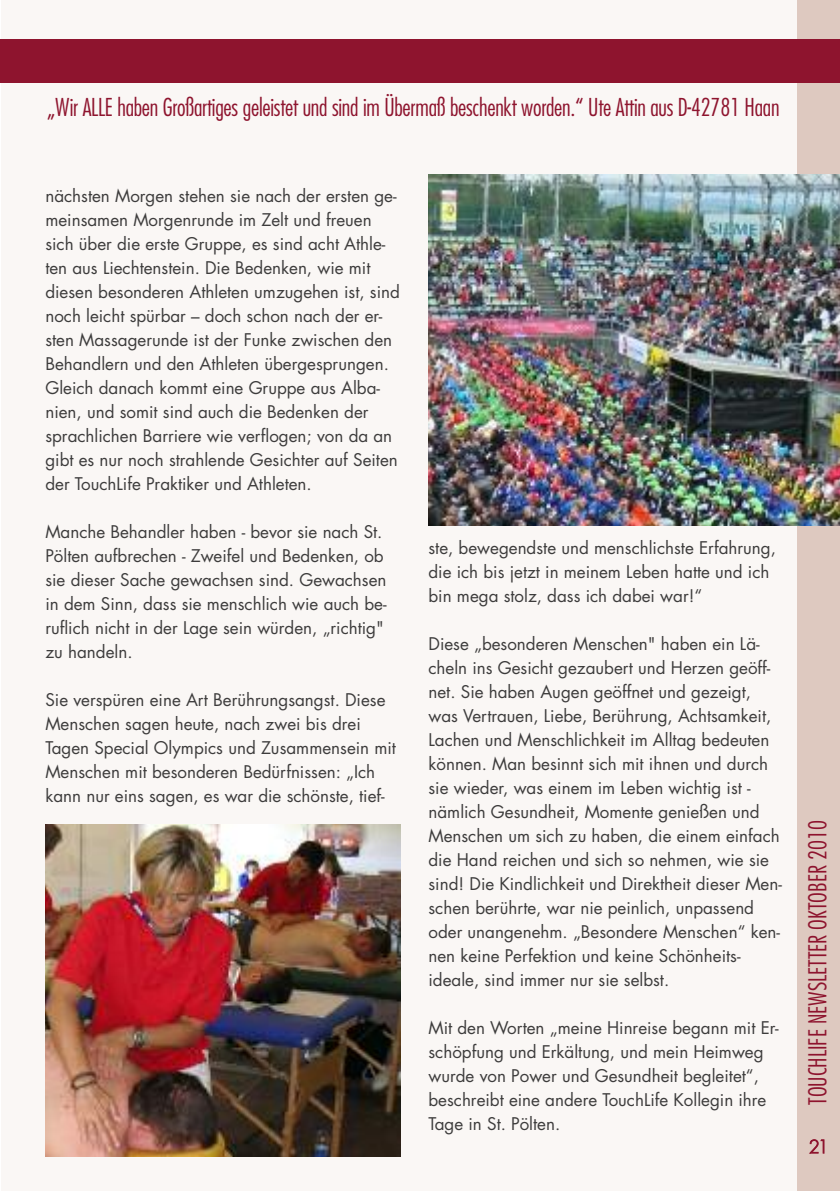
<style>
.page{position:relative;width:840px;height:1191px;background:#fff}
.page>*{position:absolute;margin:0;border:0;box-sizing:border-box;transform-origin:0 0}
.t1{font:300 condensed 24px "Futura";letter-spacing:-.01em;color:#8e142e}
.t2{font:300 20px "Futura T";color:#8e142e}
.t3{font:17px/24px "Futura";color:#3d3c3c}
</style>
<div class="page">
<div style="left:1px;top:0;width:838px;height:1191px;background:#faf7f5"></div>
<div style="left:796px;top:0;width:43px;height:1191px;background:#dec9c0"></div>
<img style="left:45px;top:824px;width:355px;height:333px">
<img style="left:428px;top:174px;width:411px;height:352px">
<div style="left:0;top:40px;width:839px;height:43px;background:#8e142e"></div>
<h1 class="t1" style="left:47px;top:97px;width:733px">„Wir ALLE haben Großartiges geleistet und sind im Übermaß beschenkt worden.“ Ute Attin aus D-42781 Haan</h1>
<p class="t3" style="left:45px;top:185px;width:356px">nächsten Morgen stehen sie nach der ersten ge&shy;meinsamen Morgenrunde im Zelt und freuen sich über die erste Gruppe, es sind acht Athle&shy;ten aus Liechtenstein. Die Bedenken, wie mit diesen besonderen Athleten umzugehen ist, sind noch leicht spürbar – doch schon nach der er&shy;sten Massagerunde ist der Funke zwischen den Behandlern und den Athleten übergesprungen.<br>Gleich danach kommt eine Gruppe aus Alba&shy;nien, und somit sind auch die Bedenken der sprachlichen Barriere wie verflogen; von da an gibt es nur noch strahlende Gesichter auf Seiten der TouchLife Praktiker und Athleten.</p>
<p class="t3" style="left:45px;top:521px;width:342px">Manche Behandler haben - bevor sie nach St.<br>Pölten aufbrechen - Zweifel und Bedenken, ob sie dieser Sache gewachsen sind. Gewachsen in dem Sinn, dass sie menschlich wie auch be&shy;ruflich nicht in der Lage sein würden, „richtig" zu handeln.</p>
<p class="t3" style="left:45px;top:689px;width:352px">Sie verspüren eine Art Berührungsangst. Diese Menschen sagen heute, nach zwei bis drei Tagen Special Olympics und Zusammensein mit Menschen mit besonderen Bedürfnissen: „Ich kann nur eins sagen, es war die schönste, tief-</p>
<p class="t3" style="left:428px;top:537px;width:349px">ste, bewegendste und menschlichste Erfahrung, die ich bis jetzt in meinem Leben hatte und ich bin mega stolz, dass ich dabei war!“</p>
<p class="t3" style="left:428px;top:633px;width:355px">Diese „besonderen Menschen" haben ein Lä&shy;cheln ins Gesicht gezaubert und Herzen geöff&shy;net. Sie haben Augen geöffnet und gezeigt, was Vertrauen, Liebe, Berührung, Achtsamkeit, Lachen und Menschlichkeit im Alltag bedeuten können. Man besinnt sich mit ihnen und durch sie wieder, was einem im Leben wichtig ist - nämlich Gesundheit, Momente genießen und Menschen um sich zu haben, die einem einfach die Hand reichen und sich so nehmen, wie sie sind! Die Kindlichkeit und Direktheit dieser Men&shy;schen berührte, war nie peinlich, unpassend oder unangenehm. „Besondere Menschen“ ken&shy;nen keine Perfektion und keine Schönheits&shy;ideale, sind immer nur sie selbst.</p>
<p class="t3" style="left:428px;top:1017px;width:351px">Mit den Worten „meine Hinreise begann mit Er&shy;schöpfung und Erkältung, und mein Heimweg wurde von Power und Gesundheit begleitet“, beschreibt eine andere TouchLife Kollegin ihre Tage in St. Pölten.</p>
<h1 class="t1" style="left:806px;top:1104px;width:286px;rotate:-90deg">TOUCHLIFE NEWSLETTER OKTOBER 2010</h1>
<p class="t2" style="left:808px;top:1134px;width:21px">21</p>
</div>
